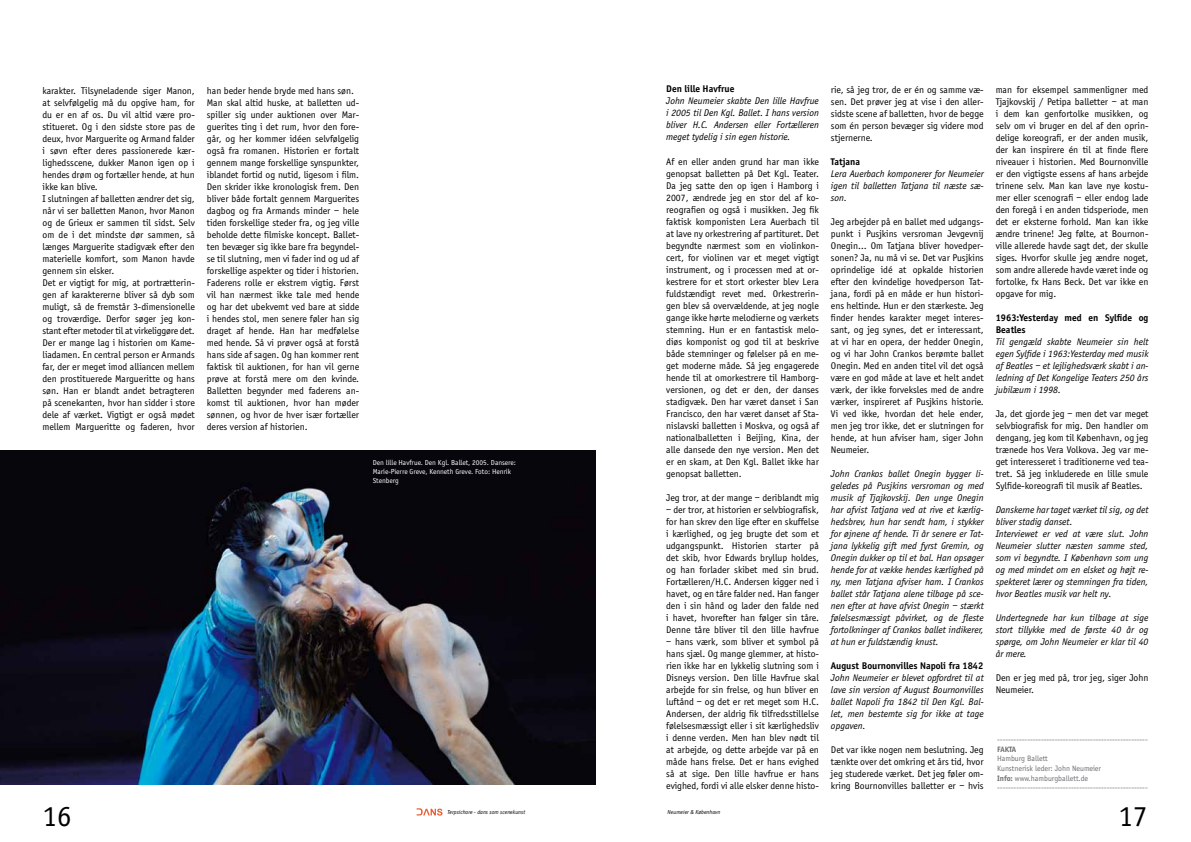
<style>
.page{position:relative;width:1191px;height:842px;background:#fff}
.page>*{position:absolute;margin:0;border:0;box-sizing:border-box;transform-origin:0 0}
.t1{font:30px "Officina Sans";color:#000}
.t2{font:10px/12px "Officina Sans";color:#000;text-align:justify}
.t3{font:italic 10px/12px "Officina Sans";color:#000;text-align:justify}
.t4{font:700 10px/12px "Officina Sans";color:#000}
.t5{font:8px/9.6px "Officina Sans";color:#6d6e71}
.t6{font:700 8px "Officina Sans";letter-spacing:-.02em;color:#6d6e71}
.t7{font:7.5px/9px "Officina Sans";color:#fff}
.t8{font:italic 6px "Officina Sans";color:#000}
.s1{font-weight:700}
</style>
<div class="page">
<svg style="left:416px;top:808px;width:26px;height:7px"></svg>
<img style="left:0;top:450px;width:596px;height:335px">
<p class="t2" style="left:43px;top:84px;width:154px;text-align:left">karakter. Tilsyneladende siger Manon, at selvfølgelig må du opgive ham, for du er en af os. Du vil altid være pro&shy;stitueret. Og i den sidste store pas de deux, hvor Marguerite og Armand falder i søvn efter deres passionerede kær&shy;lighedsscene, dukker Manon igen op i hendes drøm og fortæller hende, at hun ikke kan blive.<br>I slutningen af balletten ændrer det sig, når vi ser balletten Manon, hvor Manon og de Grieux er sammen til sidst. Selv om de i det mindste dør sammen, så længes Marguerite stadigvæk efter den materielle komfort, som Manon havde gennem sin elsker.<br>Det er vigtigt for mig, at portrætterin&shy;gen af karaktererne bliver så dyb som muligt, så de fremstår 3-dimensionelle og troværdige. Derfor søger jeg kon&shy;stant efter metoder til at virkeliggøre det.<br>Der er mange lag i historien om Kame&shy;liadamen. En central person er Armands far, der er meget imod alliancen mellem den prostituerede Margueritte og hans søn. Han er blandt andet betragteren på scenekanten, hvor han sidder i store dele af værket. Vigtigt er også mødet mellem Margueritte og faderen, hvor</p>
<p class="t2" style="left:207px;top:84px;width:154px;text-align:left">han beder hende bryde med hans søn.<br>Man skal altid huske, at balletten ud&shy;spiller sig under auktionen over Mar&shy;guerites ting i det rum, hvor den fore&shy;går, og her kommer idéen selvfølgelig også fra romanen. Historien er fortalt gennem mange forskellige synspunkter, iblandet fortid og nutid, ligesom i film.<br>Den skrider ikke kronologisk frem. Den bliver både fortalt gennem Marguerites dagbog og fra Armands minder – hele tiden forskellige steder fra, og jeg ville beholde dette filmiske koncept. Ballet&shy;ten bevæger sig ikke bare fra begyndel&shy;se til slutning, men vi fader ind og ud af forskellige aspekter og tider i historien.<br>Faderens rolle er ekstrem vigtig. Først vil han nærmest ikke tale med hende og har det ubekvemt ved bare at sidde i hendes stol, men senere føler han sig draget af hende. Han har medfølelse med hende. Så vi prøver også at forstå hans side af sagen. Og han kommer rent faktisk til auktionen, for han vil gerne prøve at forstå mere om den kvinde.<br>Balletten begynder med faderens an&shy;komst til auktionen, hvor han møder sønnen, og hvor de hver især fortæller deres version af historien.</p>
<p class="t4" style="left:666px;top:83px;width:70px">Den lille H avfrue</p>
<p class="t3" style="left:666px;top:95px;width:154px">John Neumeier skabte Den lille Havfrue i 2005 til Den Kgl. Ballet. I hans version bliver H.C. Andersen eller Fortælleren meget tydelig i sin egen historie.</p>
<p class="t2" style="left:666px;top:155px;width:154px">Af en eller anden grund har man ikke genopsat balletten på Det Kgl. Teater.<br>Da jeg satte den op igen i Hamborg i 2007, ændrede jeg en stor del af ko&shy;reografien og også i musikken. Jeg fik faktisk komponisten Lera Auerbach til at lave ny orkestrering af partituret. Det begyndte nærmest som en violinkon&shy;cert, for violinen var et meget vigtigt instrument, og i processen med at or&shy;kestrere for et stort orkester blev Lera fuldstændigt revet med. Orkestrerin&shy;gen blev så overvældende, at jeg nogle gange ikke hørte melodierne og værkets stemning. Hun er en fantastisk melo&shy;diøs komponist og god til at beskrive både stemninger og følelser på en me&shy;get moderne måde. Så jeg engagerede hende til at omorkestrere til Hamborg&shy;versionen, og det er den, der danses stadigvæk. Den har været danset i San Francisco, den har været danset af Sta&shy;nislavski balletten i Moskva, og også af nationalballetten i Beijing, Kina, der alle dansede den nye version. Men det er en skam, at Den Kgl. Ballet ikke har genopsat balletten.</p>
<p class="t2" style="left:666px;top:491px;width:154px">Jeg tror, at der mange – deriblandt mig</p>
<p class="t2" style="left:666px;top:503px;width:154px">– der tror, at historien er selvbiografisk, for han skrev den lige efter en skuffelse i kærlighed, og jeg brugte det som et udgangspunkt. Historien starter på det skib, hvor Edwards bryllup holdes, og han forlader skibet med sin brud.<br>Fortælleren/H.C. Andersen kigger ned i havet, og en tåre falder ned. Han fanger den i sin hånd og lader den falde ned i havet, hvorefter han følger sin tåre.<br>Denne tåre bliver til den lille havfrue</p>
<p class="t2" style="left:666px;top:635px;width:154px">– hans værk, som bliver et symbol på hans sjæl. Og mange glemmer, at histo&shy;rien ikke har en lykkelig slutning som i Disneys version. Den lille Havfrue skal arbejde for sin frelse, og hun bliver en luftånd – og det er ret meget som H.C.<br>Andersen, der aldrig fik tilfredsstillelse følelsesmæssigt eller i sit kærlighedsliv i denne verden. Men han blev nødt til at arbejde, og dette arbejde var på en måde hans frelse. Det er hans evighed så at sige. Den lille havfrue er hans evighed, fordi vi alle elsker denne histo-</p>
<p class="t7" style="left:373px;top:458px;width:145px">Den lille Havfrue. Den Kgl. Ballet, 2005. Dansere:<br>Marie-Pierre Greve, Kenneth Greve. Foto: Henrik<br>Stenberg</p>
<p class="t2" style="left:831px;top:83px;width:154px">rie, så jeg tror, de er én og samme væ&shy;sen. Det prøver jeg at vise i den aller&shy;sidste scene af balletten, hvor de begge som én person bevæger sig videre mod stjernerne.</p>
<p class="t4" style="left:831px;top:155px;width:31px">Tatjana</p>
<p class="t3" style="left:831px;top:167px;width:154px">Lera Auerbach komponerer for Neumeier igen til balletten Tatjana til næste sæ&shy;son.</p>
<p class="t2" style="left:831px;top:215px;width:154px">Jeg arbejder på en ballet med udgangs&shy;punkt i Pusjkins versroman Jevgevnij Onegin… Om Tatjana bliver hovedper&shy;sonen? Ja, nu må vi se. Det var Pusjkins oprindelige idé at opkalde historien efter den kvindelige hovedperson Tat&shy;jana, fordi på en måde er hun histori&shy;ens heltinde. Hun er den stærkeste. Jeg finder hendes karakter meget interes&shy;sant, og jeg synes, det er interessant, at vi har en opera, der hedder Onegin, og vi har John Crankos berømte ballet Onegin. Med en anden titel vil det også være en god måde at lave et helt andet værk, der ikke forveksles med de andre værker, inspireret af Pusjkins historie.<br>Vi ved ikke, hvordan det hele ender, men jeg tror ikke, det er slutningen for hende, at hun afviser ham, siger John Neumeier.</p>
<p class="t3" style="left:831px;top:467px;width:154px">John Crankos ballet Onegin bygger li&shy;geledes på Pusjkins versroman og med musik af Tjajkovskij. Den unge Onegin har afvist Tatjana ved at rive et kærlig&shy;hedsbrev, hun har sendt ham, i stykker for øjnene af hende. Ti år senere er Tat&shy;jana lykkelig gift med fyrst Gremin, og Onegin dukker op til et bal. Han opsøger hende for at vække hendes kærlighed på ny, men Tatjana afviser ham. I Crankos ballet står Tatjana alene tilbage på sce&shy;nen efter at have afvist Onegin – stærkt følelsesmæssigt påvirket, og de fleste fortolkninger af Crankos ballet indikerer, at hun er fuldstændig knust.</p>
<p class="t4" style="left:831px;top:659px;width:154px">August Bournonvilles Napoli fra 1842</p>
<p class="t3" style="left:831px;top:671px;width:154px">John Neumeier er blevet opfordret til at lave sin version af August Bournonvilles ballet Napoli fra 1842 til Den Kgl. Bal&shy;let, men bestemte sig for ikke at tage opgaven.</p>
<p class="t2" style="left:831px;top:743px;width:154px">Det var ikke nogen nem beslutning. Jeg tænkte over det omkring et års tid, hvor jeg studerede værket. Det jeg føler om&shy;kring Bournonvilles balletter er – hvis</p>
<p class="t2" style="left:995px;top:83px;width:154px">man for eksempel sammenligner med Tjajkovskij / Petipa balletter – at man i dem kan genfortolke musikken, og selv om vi bruger en del af den oprin&shy;delige koreografi, er der anden musik, der kan inspirere én til at finde flere niveauer i historien. Med Bournonville er den vigtigste essens af hans arbejde trinene selv. Man kan lave nye kostu&shy;mer eller scenografi – eller endog lade den foregå i en anden tidsperiode, men det er eksterne forhold. Man kan ikke ændre trinene! Jeg følte, at Bournon&shy;ville allerede havde sagt det, der skulle siges. Hvorfor skulle jeg ændre noget, som andre allerede havde været inde og fortolke, fx Hans Beck. Det var ikke en opgave for mig.</p>
<p class="t4" style="left:995px;top:311px;width:154px">1963:Yesterday med en Sylfide og<br>Beatles</p>
<p class="t3" style="left:995px;top:335px;width:154px">Til gengæld skabte Neumeier sin helt egen Sylfide i 1963:Yesterday med musik af Beatles – et lejlighedsværk skabt i an&shy;ledning af Det Kongelige Teaters 250 års jubilæum i 1998.</p>
<p class="t2" style="left:995px;top:407px;width:154px">Ja, det gjorde jeg – men det var meget selvbiografisk for mig. Den handler om dengang, jeg kom til København, og jeg trænede hos Vera Volkova. Jeg var me&shy;get interesseret i traditionerne ved tea&shy;tret. Så jeg inkluderede en lille smule Sylfide-koreografi til musik af Beatles.</p>
<p class="t3" style="left:995px;top:503px;width:154px;text-align:left">Danskerne har taget værket til sig, og det bliver stadig danset.<br>Interviewet er ved at være slut. John Neumeier slutter næsten samme sted, som vi begyndte. I København som ung og med mindet om en elsket og højt re&shy;spekteret lærer og stemningen fra tiden, hvor Beatles musik var helt ny.</p>
<p class="t3" style="left:995px;top:611px;width:154px">Undertegnede har kun tilbage at sige stort tillykke med de første 40 år og spørge, om John Neumeier er klar til 40 år mere.</p>
<p class="t2" style="left:995px;top:671px;width:154px">Den er jeg med på, tror jeg, siger John<br>Neumeier.</p>
<p class="t5" style="left:997px;top:735px;width:152px">-------------------------------------------------------</p>
<p class="t6" style="left:997px;top:744px;width:20px">FAKTA</p>
<p class="t5" style="left:997px;top:754px;width:152px">Hamburg Ballett<br>Kunstnerisk leder: John Neumeier<br><span class="s1">Info:</span> www.hamburgballett.de -------------------------------------------------------</p>
<h1 class="t1" style="left:43px;top:799px;width:31px">16</h1>
<h1 class="t1" style="left:1118px;top:799px;width:31px">17</h1>
<p class="t8" style="left:447px;top:808px;width:79px">Terpsichore - dans som scenekunst</p>
<p class="t8" style="left:667px;top:808px;width:54px">Neumeier &amp; København</p>
</div>
